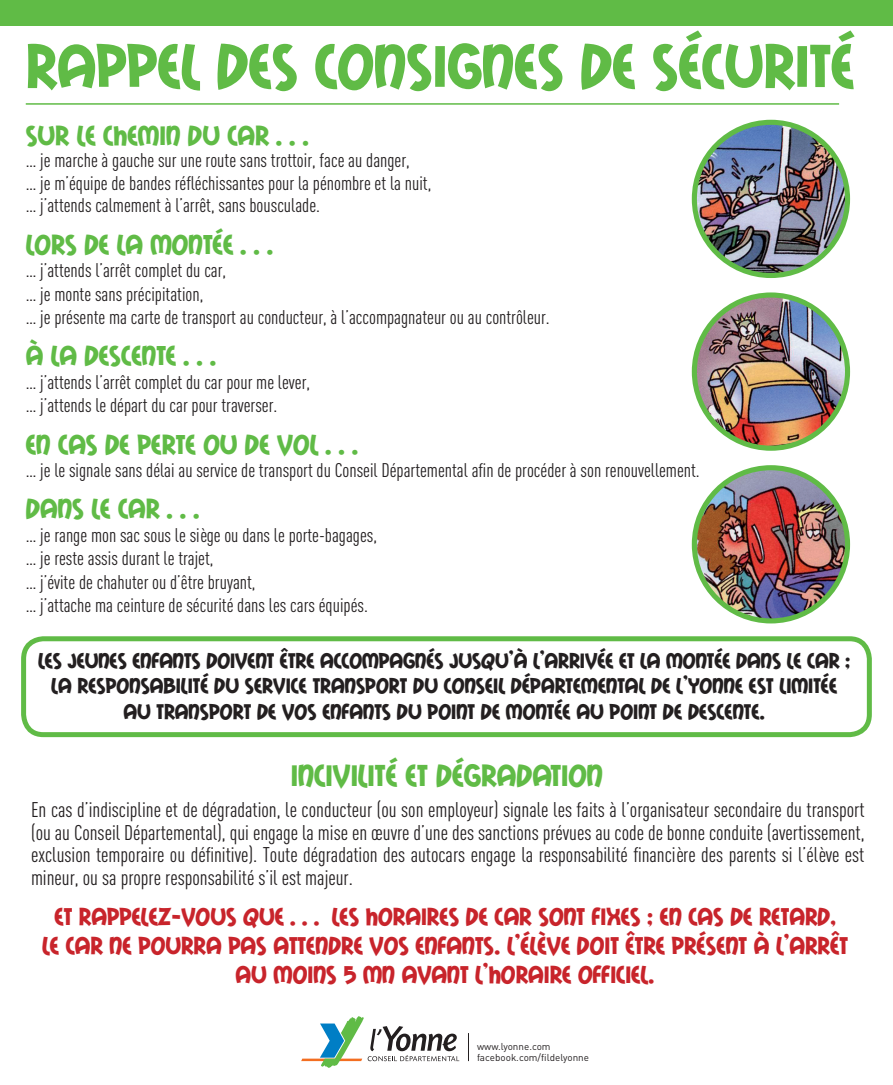
<style>
.page{position:relative;width:893px;height:1085px;background:#fff}
.page>*{position:absolute;margin:0;border:0;box-sizing:border-box;transform-origin:0 0}
.t1{font:60px "Mail Ray Stuff";color:#60bb46}
.t2{font:30px "Mail Ray Stuff";color:#60bb46}
.t3{font:27px "Mail Ray Stuff";color:#60bb46}
.t4{font:24px/28.8px "Mail Ray Stuff";color:#c8242b;text-align:center}
.t5{font:21px/22.5px "DIN Cond";color:#231f20;text-align:justify}
.t6{font:21px/25.2px "Mail Ray Stuff";color:#231f20;text-align:center}
.t7{font:19.5px/23.4px "DIN Cond";color:#231f20}
.t8{font:9.9px/10.9px "DIN";color:#231f20}
</style>
<div class="page">
<div style="left:0;top:0;width:892px;height:26px;background:#60bb46"></div>
<div style="left:21px;top:636px;width:850px;height:101px;border:5px solid #60bb46;border-radius:20px"></div>
<img style="left:694px;top:122px;width:153px;height:153px;border-radius:77px">
<div style="left:691px;top:120px;width:159px;height:158px;border:5px solid #60bb46;border-radius:50%"></div>
<img style="left:694px;top:467px;width:153px;height:154px;border-radius:77px">
<div style="left:691px;top:465px;width:159px;height:158px;border:5px solid #60bb46;border-radius:50%"></div>
<img style="left:694px;top:295px;width:153px;height:153px;border-radius:77px">
<div style="left:691px;top:292px;width:159px;height:158px;border:5px solid #60bb46;border-radius:50%"></div>
<hr style="left:26px;top:103px;width:813px;height:2px;background:#60bb46">
<svg style="left:301px;top:1016px;width:158px;height:51px"></svg>
<svg style="left:468px;top:1033px;width:1px;height:27px"></svg>
<h1 class="t1" style="left:26px;top:30px;width:829px">RAPPEL DES CONSIGNES DE SÉCURITÉ</h1>
<h3 class="t3" style="left:26px;top:119px;width:291px">SUR LE CHEMIN DU CAR…</h3>
<p class="t7" style="left:26px;top:149px;width:407px;line-height:22.5px">… je marche à gauche sur une route sans trottoir, face au danger,<br>… je m’équipe de bandes réfléchissantes pour la pénombre et la nuit, … j’attends calmement à l’arrêt, sans bousculade.</p>
<h3 class="t3" style="left:26px;top:228px;width:255px">LORS DE LA MONTÉE…</h3>
<p class="t7" style="left:26px;top:258px;width:525px">… j’attends l’arrêt complet du car,<br>… je monte sans précipitation,<br>… je présente ma carte de transport au conducteur, à l’accompagnateur ou au contrôleur.</p>
<h3 class="t3" style="left:26px;top:340px;width:198px">À LA DESCENTE…</h3>
<p class="t7" style="left:26px;top:370px;width:286px">… j’attends l’arrêt complet du car pour me lever, … j’attends le départ du car pour traverser.</p>
<h3 class="t3" style="left:26px;top:428px;width:340px">EN CAS DE PERTE OU DE VOL…</h3>
<p class="t7" style="left:26px;top:458px;width:675px">… je le signale sans délai au service de transport du Conseil Départemental afin de procéder à son renouvellement.</p>
<h3 class="t3" style="left:26px;top:493px;width:182px">DANS LE CAR…</h3>
<p class="t7" style="left:26px;top:523px;width:353px">… je range mon sac sous le siège ou dans le porte-bagages, … je reste assis durant le trajet,<br>… j’évite de chahuter ou d’être bruyant,<br>… j’attache ma ceinture de sécurité dans les cars équipés.</p>
<p class="t6" style="left:38px;top:648px;width:814px">LES JEUNES ENFANTS DOIVENT ÊTRE ACCOMPAGNÉS JUSQU’À L’ARRIVÉE ET LA MONTÉE DANS LE CAR ;<br>LA RESPONSABILITÉ DU SERVICE TRANSPORT DU CONSEIL DÉPARTEMENTAL DE L’YONNE EST LIMITÉE<br>AU TRANSPORT DE VOS ENFANTS DU POINT DE MONTÉE AU POINT DE DESCENTE.</p>
<h2 class="t2" style="left:291px;top:757px;width:313px">INCIVILITÉ ET DÉGRADATION</h2>
<p class="t5" style="left:31px;top:798px;width:835px">En cas d’indiscipline et de dégradation, le conducteur (ou son employeur) signale les faits à l’organisateur secondaire du transport (ou au Conseil Départemental), qui engage la mise en œuvre d’une des sanctions prévues au code de bonne conduite (avertissement, exclusion temporaire ou définitive). Toute dégradation des autocars engage la responsabilité financière des parents si l’élève est mineur, ou sa propre responsabilité s’il est majeur.</p>
<p class="t4" style="left:42px;top:902px;width:807px">ET RAPPELEZ-VOUS QUE… LES HORAIRES DE CAR SONT FIXES ; EN CAS DE RETARD,<br>LE CAR NE POURRA PAS ATTENDRE VOS ENFANTS. L’ÉLÈVE DOIT ÊTRE PRÉSENT À L’ARRÊT<br>AU MOINS 5 MN AVANT L’HORAIRE OFFICIEL.</p>
<p class="t8" style="left:477px;top:1040px;width:113px">www.lyonne.com facebook.com/fildelyonne</p>
</div>
